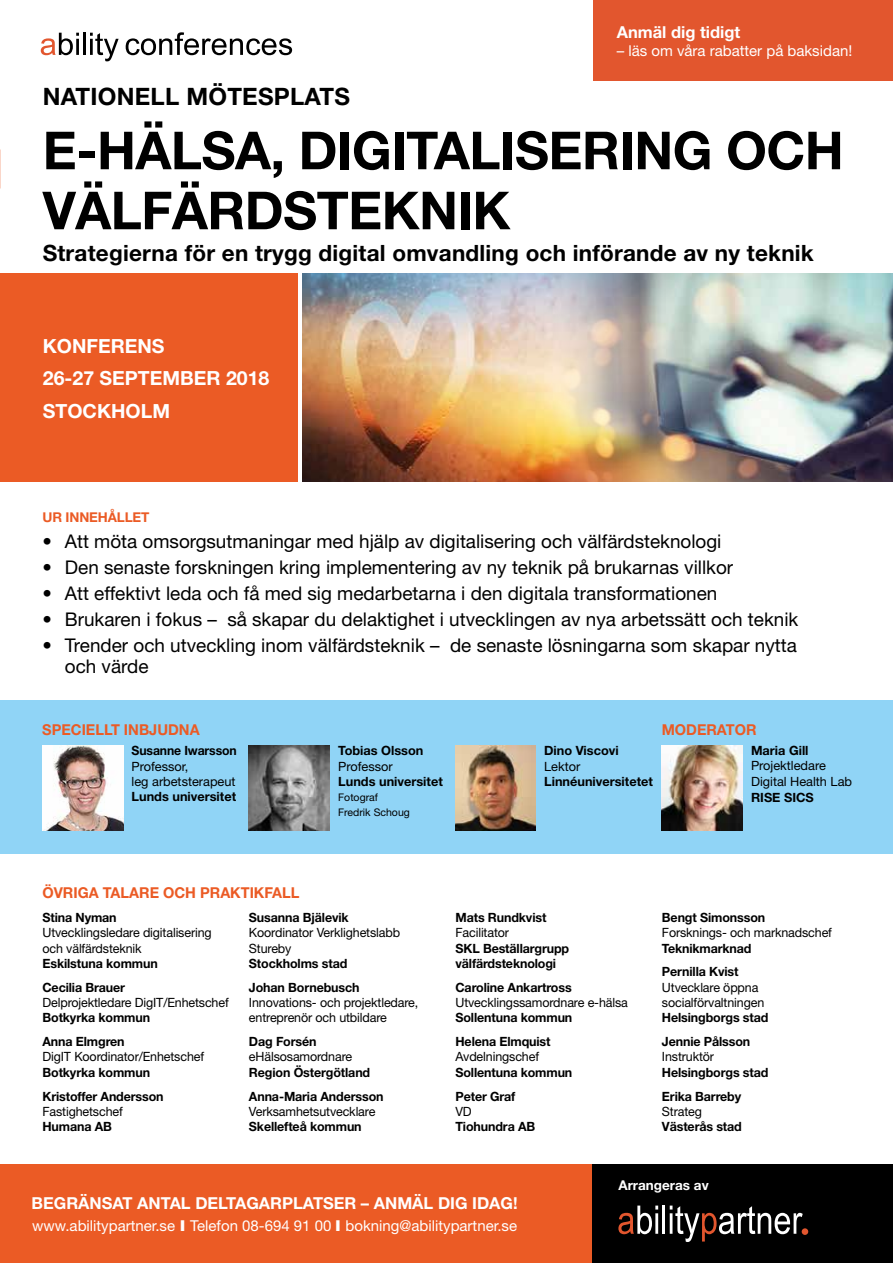
<style>
.page{position:relative;width:893px;height:1263px;background:#fff}
.page>*{position:absolute;margin:0;border:0;box-sizing:border-box;transform-origin:0 0}
.t1{font:700 52.5px/60px "Helvetica Neue";letter-spacing:-.01em;color:#000}
.t2{font:700 24px "Helvetica Neue";letter-spacing:.01em;color:#000}
.t3{font:700 22.5px "Helvetica Neue";letter-spacing:.01em;color:#000}
.t4{font:700 19.5px/32.5px "Helvetica Neue";color:#fff}
.t5{font:18.9px/21.6px "Helvetica Neue";color:#000}
.t6{font:700 16.5px "Helvetica Neue";color:#fff}
.t7{font:15px "Helvetica Neue";color:#fff}
.t8{font:700 15px "Helvetica Neue";color:#eb5b25}
.t9{font:700 13.5px "Helvetica Neue";letter-spacing:-.01em;color:#eb5b25}
.t10{font:700 13.5px "Helvetica Neue";color:#fff}
.t11{font:700 12.75px/23.9px "Helvetica Neue";letter-spacing:-.01em;color:#000}
.t12{font:12.75px/15.3px "Helvetica Neue";letter-spacing:-.01em;color:#000}
.t13{font:700 12.75px "Helvetica Neue";letter-spacing:-.01em;color:#000;scale:.96 1}
.t14{font:10.5px/15px "Helvetica Neue";color:#000}
.s1{font-weight:900}
</style>
<div class="page">
<div style="left:0;top:700px;width:893px;height:154px;background:#90d4f6"></div>
<svg style="left:41px;top:33px;width:38px;height:22px"></svg>
<hr style="left:83px;top:33px;width:3px;height:22px;background:#000">
<svg style="left:90px;top:33px;width:29px;height:28px"></svg>
<svg style="left:126px;top:32px;width:166px;height:23px"></svg>
<div style="left:591px;top:1164px;width:302px;height:99px;background:#000"></div>
<div style="left:0;top:1164px;width:591px;height:99px;background:#eb5b25"></div>
<svg style="left:618px;top:1205px;width:40px;height:29px"></svg>
<hr style="left:662px;top:1205px;width:3px;height:29px;background:#fff">
<svg style="left:670px;top:1205px;width:133px;height:37px"></svg>
<div style="left:802px;top:1228px;width:6px;height:7px;background:#e2562e;border-radius:50%"></div>
<div style="left:0;top:273px;width:298px;height:208px;background:#eb5b25"></div>
<img style="left:702px;top:273px;width:191px;height:208px">
<svg style="left:690px;top:273px;width:12px;height:208px;background:#9ea4a0"></svg>
<img style="left:303px;top:273px;width:387px;height:208px">
<img style="left:249px;top:745px;width:80px;height:85px">
<img style="left:455px;top:745px;width:81px;height:85px">
<div style="left:593px;top:0;width:300px;height:81px;background:#e2562e"></div>
<img style="left:42px;top:745px;width:81px;height:85px">
<img style="left:662px;top:745px;width:80px;height:85px">
<p class="t6" style="left:617px;top:22px;width:125px">Anmäl dig tidigt</p>
<p class="t7" style="left:617px;top:42px;width:237px">– läs om våra rabatter på baksidan!</p>
<h2 class="t2" style="left:43px;top:82px;width:309px">NATIONELL MÖTESPLATS</h2>
<h1 class="t1" style="left:43px;top:119px;width:802px">E-HÄLSA, DIGITALISERING OCH<br>VÄLFÄRDSTEKNIK</h1>
<h3 class="t3" style="left:43px;top:239px;width:773px">Strategierna för en trygg digital omvandling och införande av ny teknik</h3>
<h3 class="t4" style="left:43px;top:329px;width:228px">KONFERENS<br>26-27 SEPTEMBER 2018<br>STOCKHOLM</h3>
<p class="t9" style="left:43px;top:509px;width:108px">UR INNEHÅLLET</p>
<h3 class="t5" style="left:43px;top:530px;width:680px">• Att möta omsorgsutmaningar med hjälp av digitalisering och välfärdsteknologi</h3>
<h3 class="t5" style="left:43px;top:556px;width:692px">• Den senaste forskningen kring implementering av ny teknik på brukarnas villkor</h3>
<h3 class="t5" style="left:43px;top:582px;width:676px">• Att effektivt leda och få med sig medarbetarna i den digitala transformationen</h3>
<h3 class="t5" style="left:43px;top:608px;width:757px">• Brukaren i fokus – så skapar du delaktighet i utvecklingen av nya arbetssätt och teknik</h3>
<h3 class="t5" style="left:65px;top:634px;width:734px;text-indent:-22px">• Trender och utveckling inom välfärdsteknik – de senaste lösningarna som skapar nytta och värde</h3>
<p class="t8" style="left:42px;top:721px;width:159px">SPECIELLT INBJUDNA</p>
<p class="t13" style="left:132px;top:743px;width:111px">Susanne Iwarsson</p>
<p class="t12" style="left:132px;top:758px;width:105px">Professor,<br>leg arbetsterapeut</p>
<p class="t11" style="left:132px;top:784px;width:106px">Lunds universitet</p>
<p class="t11" style="left:338px;top:739px;width:87px">Tobias Olsson</p>
<p class="t12" style="left:338px;top:758px;width:56px">Professor</p>
<p class="t11" style="left:338px;top:769px;width:106px">Lunds universitet</p>
<p class="t14" style="left:338px;top:790px;width:73px">Fotograf<br>Fredrik Schoug</p>
<p class="t11" style="left:544px;top:739px;width:76px">Dino Viscovi</p>
<p class="t12" style="left:544px;top:758px;width:38px">Lektor</p>
<p class="t11" style="left:544px;top:769px;width:110px">Linnéuniversitetet</p>
<p class="t8" style="left:662px;top:721px;width:96px">MODERATOR</p>
<p class="t11" style="left:751px;top:738px;width:59px">Maria Gill</p>
<p class="t12" style="left:751px;top:758px;width:103px">Projektledare<br>Digital Health Lab</p>
<p class="t11" style="left:751px;top:785px;width:64px">RISE SICS</p>
<p class="t8" style="left:42px;top:883px;width:259px">ÖVRIGA TALARE OCH PRAKTIKFALL</p>
<p class="t11" style="left:42px;top:905px;width:76px">Stina Nyman</p>
<p class="t12" style="left:42px;top:925px;width:171px">Utvecklingsledare digitalisering och välfärdsteknik</p>
<p class="t11" style="left:42px;top:951px;width:117px">Eskilstuna kommun<br>Cecilia Brauer</p>
<p class="t12" style="left:42px;top:995px;width:188px">Delprojektledare DigIT/Enhetschef</p>
<p class="t11" style="left:42px;top:1005px;width:109px">Botkyrka kommun<br>Anna Elmgren</p>
<p class="t12" style="left:42px;top:1049px;width:163px">DigIT Koordinator/Enhetschef</p>
<p class="t11" style="left:42px;top:1060px;width:123px">Botkyrka kommun<br>Kristoffer Andersson</p>
<p class="t12" style="left:42px;top:1103px;width:82px">Fastighetschef</p>
<p class="t11" style="left:42px;top:1114px;width:71px">Humana AB</p>
<p class="t11" style="left:249px;top:905px;width:101px">Susanna Bjälevik</p>
<p class="t12" style="left:249px;top:925px;width:153px">Koordinator Verklighetslabb<br>Stureby</p>
<p class="t11" style="left:249px;top:951px;width:112px">Stockholms stad<br>Johan Bornebusch</p>
<p class="t12" style="left:249px;top:995px;width:171px">Innovations- och projektledare, entreprenör och utbildare</p>
<p class="t11" style="left:249px;top:1029px;width:69px">Dag Forsén</p>
<p class="t12" style="left:249px;top:1049px;width:105px">eHälsosamordnare</p>
<p class="t11" style="left:249px;top:1060px;width:136px">Region Östergötland<br>Anna-Maria Andersson</p>
<p class="t12" style="left:249px;top:1103px;width:128px">Verksamhetsutvecklare</p>
<p class="t11" style="left:249px;top:1114px;width:114px">Skellefteå kommun</p>
<p class="t11" style="left:455px;top:905px;width:92px">Mats Rundkvist</p>
<p class="t12" style="left:455px;top:925px;width:55px">Facilitator</p>
<p class="t11" style="left:455px;top:940px;width:115px;line-height:15.3px">SKL Beställargrupp välfärdsteknologi</p>
<p class="t11" style="left:455px;top:975px;width:118px">Caroline Ankartross</p>
<p class="t12" style="left:455px;top:995px;width:174px">Utvecklingssamordnare e-hälsa</p>
<p class="t11" style="left:455px;top:1005px;width:118px">Sollentuna kommun<br>Helena Elmquist</p>
<p class="t12" style="left:455px;top:1049px;width:85px">Avdelningschef</p>
<p class="t11" style="left:455px;top:1060px;width:118px">Sollentuna kommun<br>Peter Graf</p>
<p class="t12" style="left:455px;top:1103px;width:18px">VD</p>
<p class="t11" style="left:455px;top:1114px;width:81px">Tiohundra AB</p>
<p class="t11" style="left:662px;top:905px;width:105px">Bengt Simonsson</p>
<p class="t12" style="left:662px;top:925px;width:171px">Forsknings- och marknadschef</p>
<p class="t11" style="left:662px;top:936px;width:91px">Teknikmarknad<br>Pernilla Kvist</p>
<p class="t12" style="left:662px;top:979px;width:104px">Utvecklare öppna socialförvaltningen</p>
<p class="t11" style="left:662px;top:1005px;width:108px">Helsingborgs stad<br>Jennie Pålsson</p>
<p class="t12" style="left:662px;top:1049px;width:54px">Instruktör</p>
<p class="t11" style="left:662px;top:1060px;width:108px">Helsingborgs stad<br>Erika Barreby</p>
<p class="t12" style="left:662px;top:1103px;width:41px">Strateg</p>
<p class="t11" style="left:662px;top:1114px;width:81px">Västerås stad</p>
<p class="t6" style="left:32px;top:1192px;width:488px">BEGRÄNSAT ANTAL DELTAGARPLATSER – ANMÄL DIG IDAG!</p>
<p class="t7" style="left:32px;top:1217px;width:486px">www.abilitypartner.se <span class="s1">I</span> Telefon 08-694 91 00 <span class="s1">I</span> bokning@abilitypartner.se</p>
<p class="t10" style="left:618px;top:1176px;width:92px">Arrangeras av</p>
</div>
